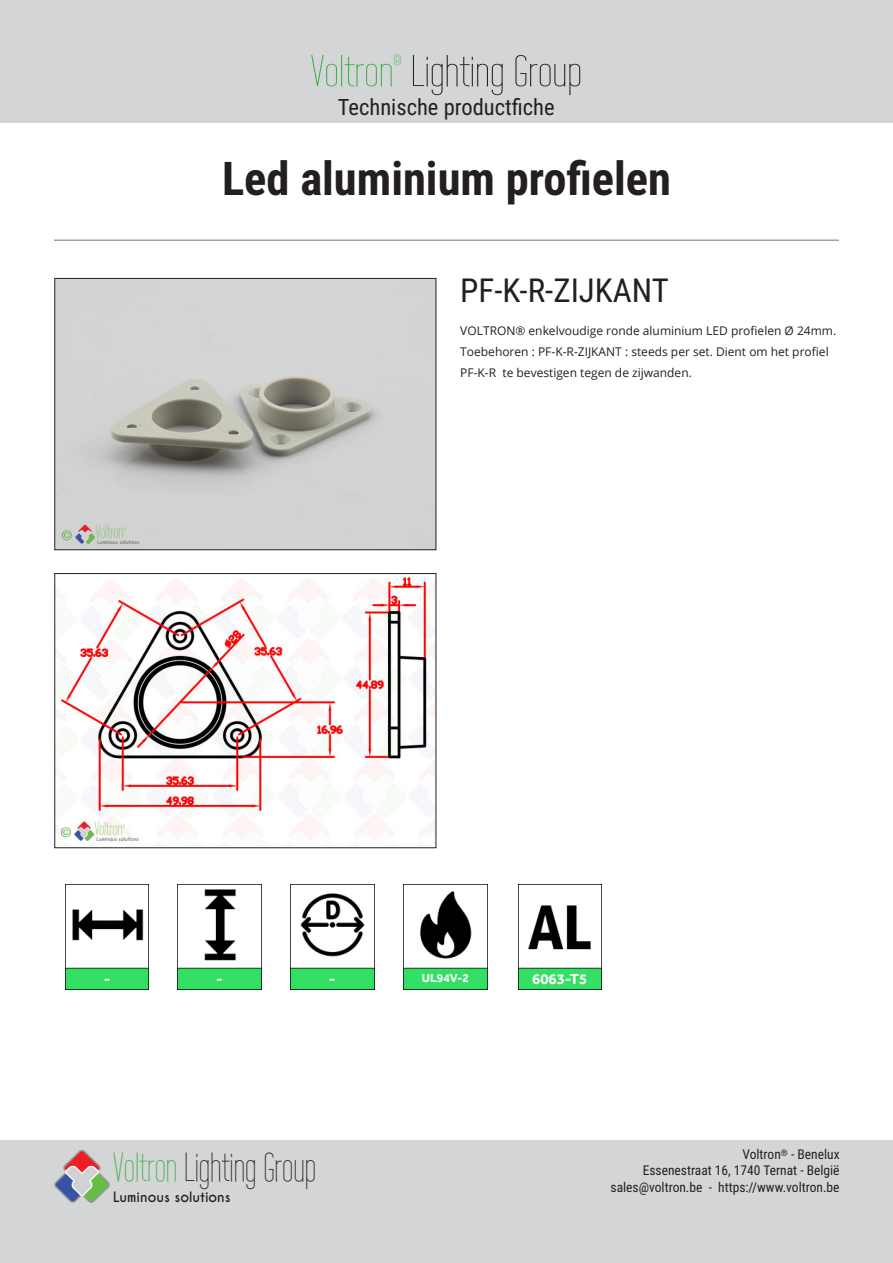
<style>
.page{position:relative;width:893px;height:1263px;background:#fff}
.page>*{position:absolute;margin:0;border:0;box-sizing:border-box;transform-origin:0 0}
.t1{font:700 46.5px "Roboto Condensed";color:#231f20}
.t2{font:43.5px "Wire One";color:#231f20;scale:1.2 1}
.t3{font:40.5px "Wire One";color:#231f20}
.t4{font:33px "Roboto Condensed";color:#231f20}
.t5{font:22.5px "Roboto Condensed";color:#231f20}
.t6{font:700 15px "Effra";color:#fff}
.t7{font:15px "Wire One";color:#40ae49;scale:1.2 1}
.t8{font:13.5px/16.5px "Roboto Condensed";color:#231f20;text-align:right}
.t9{font:700 13.5px "Caviar Dreams";color:#231f20}
.t10{font:12px/21px "Open Sans";color:#231f20}
.t11{font:700 12px "Effra";color:#fff}
.s1{color:#40ae49}
</style>
<div class="page">
<div style="left:0;top:1141px;width:893px;height:122px;background:#d4d5d7"></div>
<img style="left:55px;top:1150px;width:54px;height:53px">
<div style="left:0;top:0;width:893px;height:122px;background:#d4d5d7"></div>
<hr style="left:54px;top:239px;width:785px;height:2px;background:#a0a1a5">
<img style="left:56px;top:280px;width:378px;height:268px">
<div style="left:54px;top:278px;width:382px;height:272px;border:1px solid #231f20"></div>
<img style="left:65px;top:884px;width:84px;height:105px">
<img style="left:291px;top:884px;width:83px;height:105px">
<img style="left:404px;top:884px;width:83px;height:105px">
<img style="left:178px;top:884px;width:83px;height:105px">
<img style="left:518px;top:884px;width:83px;height:105px">
<img style="left:56px;top:575px;width:378px;height:271px">
<div style="left:54px;top:573px;width:382px;height:275px;border:1px solid #231f20"></div>
<p class="t7" style="left:394px;top:52px;width:8px">®</p>
<h3 class="t5" style="left:338px;top:91px;width:218px">Technische productfiche</h3>
<h2 class="t2" style="left:311px;top:47px;width:228px"><span class="s1">Voltron</span> Lighting Group</h2>
<h1 class="t1" style="left:222px;top:146px;width:450px">Led aluminium profielen</h1>
<h3 class="t4" style="left:460px;top:268px;width:210px">PF-K-R-ZIJKANT</h3>
<p class="t10" style="left:460px;top:320px;width:377px">VOLTRON® enkelvoudige ronde aluminium LED profielen Ø 24mm.<br>Toebehoren : PF-K-R-ZIJKANT : steeds per set. Dient om het profiel<br>PF-K-R te bevestigen tegen de zijwanden.</p>
<p class="t6" style="left:104px;top:969px;width:8px">-</p>
<p class="t6" style="left:216px;top:969px;width:8px">-</p>
<p class="t6" style="left:329px;top:969px;width:8px">-</p>
<p class="t11" style="left:422px;top:970px;width:49px">UL94V-2</p>
<p class="t6" style="left:532px;top:969px;width:57px">6063-T5</p>
<h3 class="t3" style="left:113px;top:1145px;width:204px"><span class="s1">Voltron</span> Lighting Group</h3>
<p class="t9" style="left:113px;top:1189px;width:119px">Luminous solutions</p>
<p class="t8" style="left:611px;top:1145px;width:231px">Voltron<sup>®</sup> - Benelux<br>Essenestraat 16, 1740 Ternat - België sales@voltron.be - https://www.voltron.be</p>
</div>
